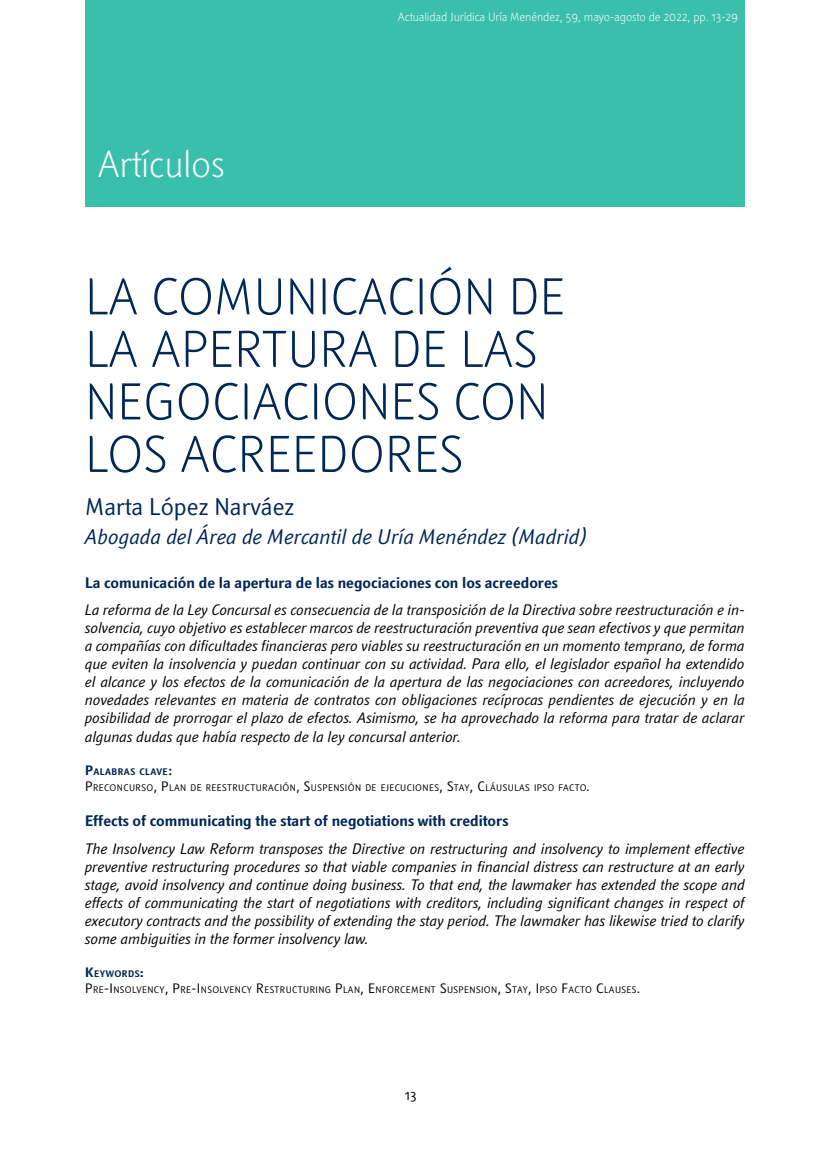
<style>
.page{position:relative;width:830px;height:1149px;background:#fff}
.page>*{position:absolute;margin:0;border:0;box-sizing:border-box;transform-origin:0 0}
.t1{font:300 51px/52.5px "Textra LT";color:#002856}
.t2{font:300 37.5px "Textra LT";letter-spacing:-.01em;color:#fff}
.t3{font:24px "Textra LT";color:#002856}
.t4{font:italic 21px "Textra LT";color:#002856}
.t5{font:italic 15px/18px "Textra LT";color:#000;text-align:justify}
.t6{font:700 15px "Textra LT";color:#002856}
.t7{font:13.5px "Textra LT";color:#000}
.t8{font:300 12px "Textra LT";letter-spacing:-.01em;color:#fff}
.t9{font:9.45px/16.2px "Textra LT";letter-spacing:.045em;color:#000}
.s1{font-weight:700;font-size:13.5px;color:#002856}
.s2{font-weight:700;color:#002856}
.s3{font-family:"Times New Roman";font-weight:700;font-size:13.5px;color:#002856}
.s4{font-size:13.5px}
.s5{font-style:italic;font-size:13.5px}
</style>
<div class="page">
<div style="left:85px;top:0;width:659px;height:207px;background:#3bbfad"></div>
<h2 class="t2" style="left:98px;top:140px;width:128px">Artículos</h2>
<p class="t8" style="left:397px;top:9px;width:341px">Actualidad Jurídica Uría Menéndez, 59, mayo-agosto de 2022, pp. 13-29</p>
<h1 class="t1" style="left:85px;top:269px;width:481px">LA COMUNICACIÓN DE<br>LA APERTURA DE LAS<br>NEGOCIACIONES CON<br>LOS ACREEDORES</h1>
<h3 class="t3" style="left:85px;top:491px;width:210px">Marta López Narváez</h3>
<h3 class="t4" style="left:85px;top:523px;width:503px">Abogada del Área de Mercantil de Uría Menéndez (Madrid)</h3>
<p class="t6" style="left:85px;top:573px;width:474px">La comunicación de la apertura de las negociaciones con los acreedores</p>
<p class="t5" style="left:85px;top:600px;width:661px">La reforma de la Ley Concursal es consecuencia de la transposición de la Directiva sobre reestructuración e in&shy;solvencia, cuyo objetivo es establecer marcos de reestructuración preventiva que sean efectivos y que permitan a compañías con dificultades financieras pero viables su reestructuración en un momento temprano, de forma que eviten la insolvencia y puedan continuar con su actividad. Para ello, el legislador español ha extendido el alcance y los efectos de la comunicación de la apertura de las negociaciones con acreedores, incluyendo novedades relevantes en materia de contratos con obligaciones recíprocas pendientes de ejecución y en la posibilidad de prorrogar el plazo de efectos. Asimismo, se ha aprovechado la reforma para tratar de aclarar algunas dudas que había respecto de la ley concursal anterior.</p>
<p class="t9" style="left:85px;top:762px;width:506px"><span class="s1">P</span><span class="s2">ALABRAS CLAVE</span><span class="s3">:<br></span><span class="s4">P</span>RECONCURSO<span class="s4">, P</span>LAN DE REESTRUCTURACIÓN<span class="s4">, S</span>USPENSIÓN DE EJECUCIONES<span class="s4">, S</span>TAY<span class="s4">, C</span>LÁUSULAS IPSO FACTO<span class="s5">.</span></p>
<p class="t6" style="left:85px;top:811px;width:425px">Effects of communicating the start of negotiations with creditors</p>
<p class="t5" style="left:85px;top:838px;width:661px">The Insolvency Law Reform transposes the Directive on restructuring and insolvency to implement effective preventive restructuring procedures so that viable companies in financial distress can restructure at an early stage, avoid insolvency and continue doing business. To that end, the lawmaker has extended the scope and effects of communicating the start of negotiations with creditors, including significant changes in respect of executory contracts and the possibility of extending the stay period. The lawmaker has likewise tried to clarify some ambiguities in the former insolvency law.</p>
<p class="t9" style="left:85px;top:964px;width:556px"><span class="s1">K</span><span class="s2">EYWORDS</span><span class="s1">:<br></span><span class="s4">P</span>RE<span class="s4">-I</span> NSOLVENCY<span class="s4">, P</span>RE<span class="s4">-I</span> NSOLVENCY <span class="s4">R</span>ESTRUCTURING <span class="s4">P</span>LAN<span class="s4">, E</span>NFORCEMENT <span class="s4">S</span>USPENSION<span class="s4">, S</span>TAY<span class="s4">, I</span> PSO <span class="s4">F</span>ACTO <span class="s4">C</span>LAUSES<span class="s4">.</span></p>
<p class="t7" style="left:404px;top:1086px;width:13px">13</p>
</div>
